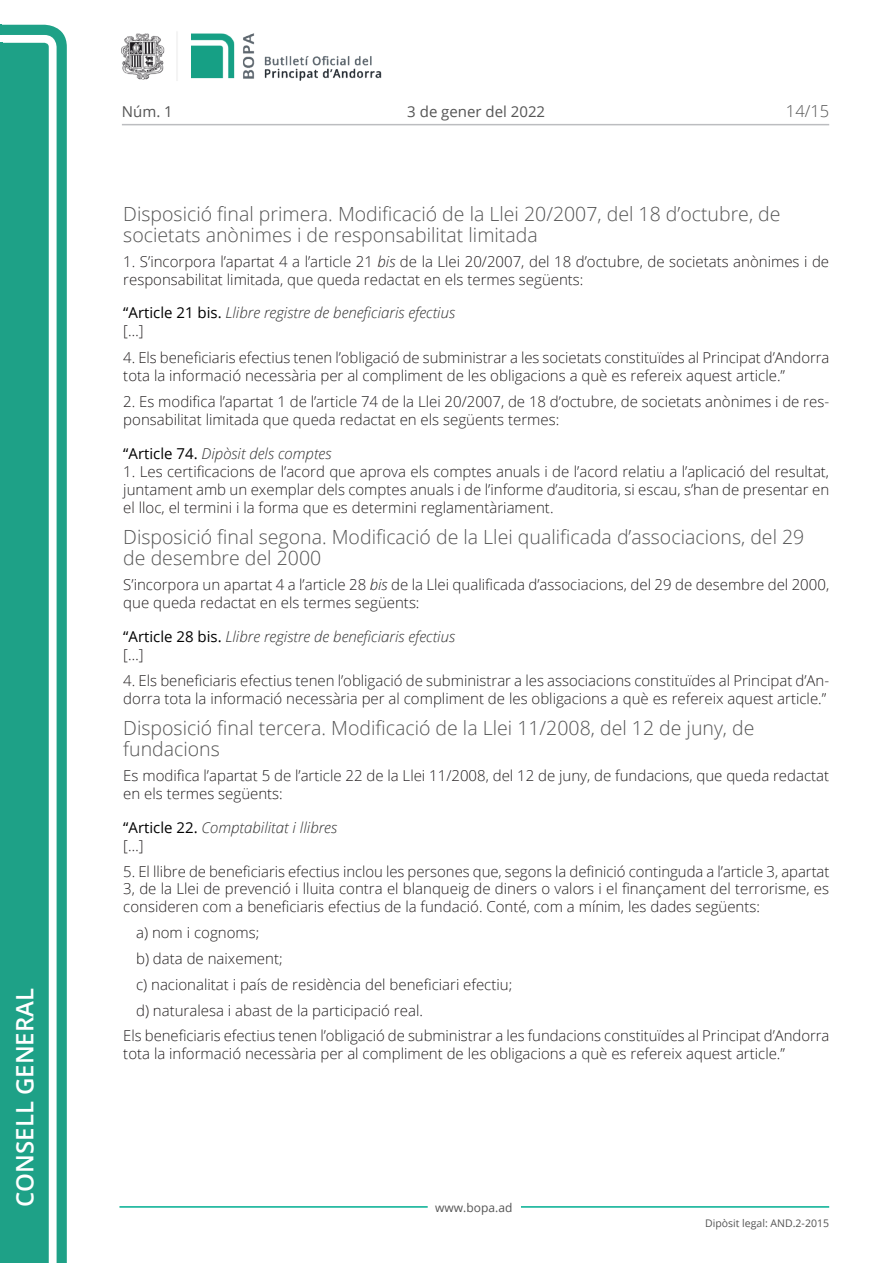
<style>
.page{position:relative;width:893px;height:1263px;background:#fff}
.page>*{position:absolute;margin:0;border:0;box-sizing:border-box;transform-origin:0 0}
.t1{font:600 24px "Open Sans";color:#fff}
.t2{font:300 19.5px/21px "Open Sans";color:#545454}
.t3{font:300 16.5px "Open Sans";color:#545454}
.t4{font:300 15px/18px "Open Sans";color:#231f20}
.t5{font:italic 300 15px/18px "Open Sans";color:#303030}
.t6{font:15px "Open Sans";color:#545454}
.t7{font:12px "Open Sans";color:#545454}
.t8{font:10.5px "Open Sans";color:#545454}
.s1{font-style:italic}
.s2{font-weight:400;font-style:normal;color:#000}
.s3{font-style:normal;color:#231f20}
</style>
<div class="page">
<svg style="left:0;top:25px;width:67px;height:1238px;fill:#1ea187"></svg>
<div style="left:0;top:43px;width:49px;height:1220px;background:#1ea187"></div>
<img style="left:122px;top:32px;width:260px;height:49px">
<hr style="left:119px;top:1206px;width:309px;height:2px;background:#00ae91">
<hr style="left:521px;top:1206px;width:308px;height:2px;background:#00ae91">
<hr style="left:122px;top:124px;width:707px;height:1px;background:#bcbdc0">
<h1 class="t1" style="left:15px;top:1207px;width:220px;rotate:-90deg">Consell General</h1>
<p class="t6" style="left:122px;top:106px;width:52px">Núm. 1</p>
<p class="t6" style="left:407px;top:106px;width:139px">3 de gener del 2022</p>
<p class="t3" style="left:786px;top:100px;width:45px">14/15</p>
<h2 class="t2" style="left:123px;top:202px;width:659px">Disposició final primera. Modificació de la Llei 20/2007, del 18 d’octubre, de societats anònimes i de responsabilitat limitada</h2>
<p class="t4" style="left:123px;top:252px;width:707px">1. S’incorpora l’apartat 4 a l’article 21 <span class="s1">bis</span> de la Llei 20/2007, del 18 d’octubre, de societats anònimes i de responsabilitat limitada, que queda redactat en els termes següents:</p>
<p class="t5" style="left:123px;top:303px;width:333px"><span class="s2">“Article 21 bis.</span> Llibre registre de beneficiaris efectius <span class="s3">[…]</span></p>
<p class="t4" style="left:123px;top:348px;width:708px">4. Els beneficiaris efectius tenen l’obligació de subministrar a les societats constituïdes al Principat d’Andorra tota la informació necessària per al compliment de les obligacions a què es refereix aquest article.”</p>
<p class="t4" style="left:123px;top:392px;width:707px">2. Es modifica l’apartat 1 de l’article 74 de la Llei 20/2007, de 18 d’octubre, de societats anònimes i de res&shy;ponsabilitat limitada que queda redactat en els següents termes:</p>
<p class="t5" style="left:123px;top:444px;width:210px"><span class="s2">“Article 74.</span> Dipòsit dels comptes</p>
<p class="t4" style="left:123px;top:462px;width:707px;text-align:justify">1. Les certificacions de l’acord que aprova els comptes anuals i de l’acord relatiu a l’aplicació del resultat, juntament amb un exemplar dels comptes anuals i de l’informe d’auditoria, si escau, s’han de presentar en el lloc, el termini i la forma que es determini reglamentàriament.</p>
<h2 class="t2" style="left:123px;top:526px;width:683px">Disposició final segona. Modificació de la Llei qualificada d’associacions, del 29 de desembre del 2000</h2>
<p class="t4" style="left:123px;top:575px;width:707px">S’incorpora un apartat 4 a l’article 28 <span class="s1">bis</span> de la Llei qualificada d’associacions, del 29 de desembre del 2000, que queda redactat en els termes següents:</p>
<p class="t5" style="left:123px;top:627px;width:333px"><span class="s2">“Article 28 bis.</span> Llibre registre de beneficiaris efectius <span class="s3">[…]</span></p>
<p class="t4" style="left:123px;top:671px;width:707px">4. Els beneficiaris efectius tenen l’obligació de subministrar a les associacions constituïdes al Principat d’An&shy;dorra tota la informació necessària per al compliment de les obligacions a què es refereix aquest article.”</p>
<h2 class="t2" style="left:123px;top:717px;width:633px">Disposició final tercera. Modificació de la Llei 11/2008, del 12 de juny, de fundacions</h2>
<p class="t4" style="left:123px;top:766px;width:707px">Es modifica l’apartat 5 de l’article 22 de la Llei 11/2008, del 12 de juny, de fundacions, que queda redactat en els termes següents:</p>
<p class="t5" style="left:123px;top:818px;width:215px"><span class="s2">“Article 22.</span> Comptabilitat i llibres <span class="s3">[…]</span></p>
<p class="t4" style="left:123px;top:862px;width:708px;line-height:17.4px;text-align:justify">5. El llibre de beneficiaris efectius inclou les persones que, segons la definició continguda a l’article 3, apartat 3, de la Llei de prevenció i lluita contra el blanqueig de diners o valors i el finançament del terrorisme, es consideren com a beneficiaris efectius de la fundació. Conté, com a mínim, les dades següents:</p>
<p class="t4" style="left:136px;top:923px;width:125px">a) nom i cognoms;</p>
<p class="t4" style="left:136px;top:949px;width:148px">b) data de naixement;</p>
<p class="t4" style="left:136px;top:975px;width:378px">c) nacionalitat i país de residència del beneficiari efectiu;</p>
<p class="t4" style="left:136px;top:1001px;width:288px">d) naturalesa i abast de la participació real.</p>
<p class="t4" style="left:123px;top:1026px;width:708px">Els beneficiaris efectius tenen l’obligació de subministrar a les fundacions constituïdes al Principat d’Andorra</p>
<p class="t4" style="left:123px;top:1044px;width:663px">tota la informació necessària per al compliment de les obligacions a què es refereix aquest article.”</p>
<p class="t7" style="left:435px;top:1202px;width:79px">www.bopa.ad</p>
<p class="t8" style="left:705px;top:1219px;width:125px">Dipòsit legal: AND.2-2015</p>
</div>
